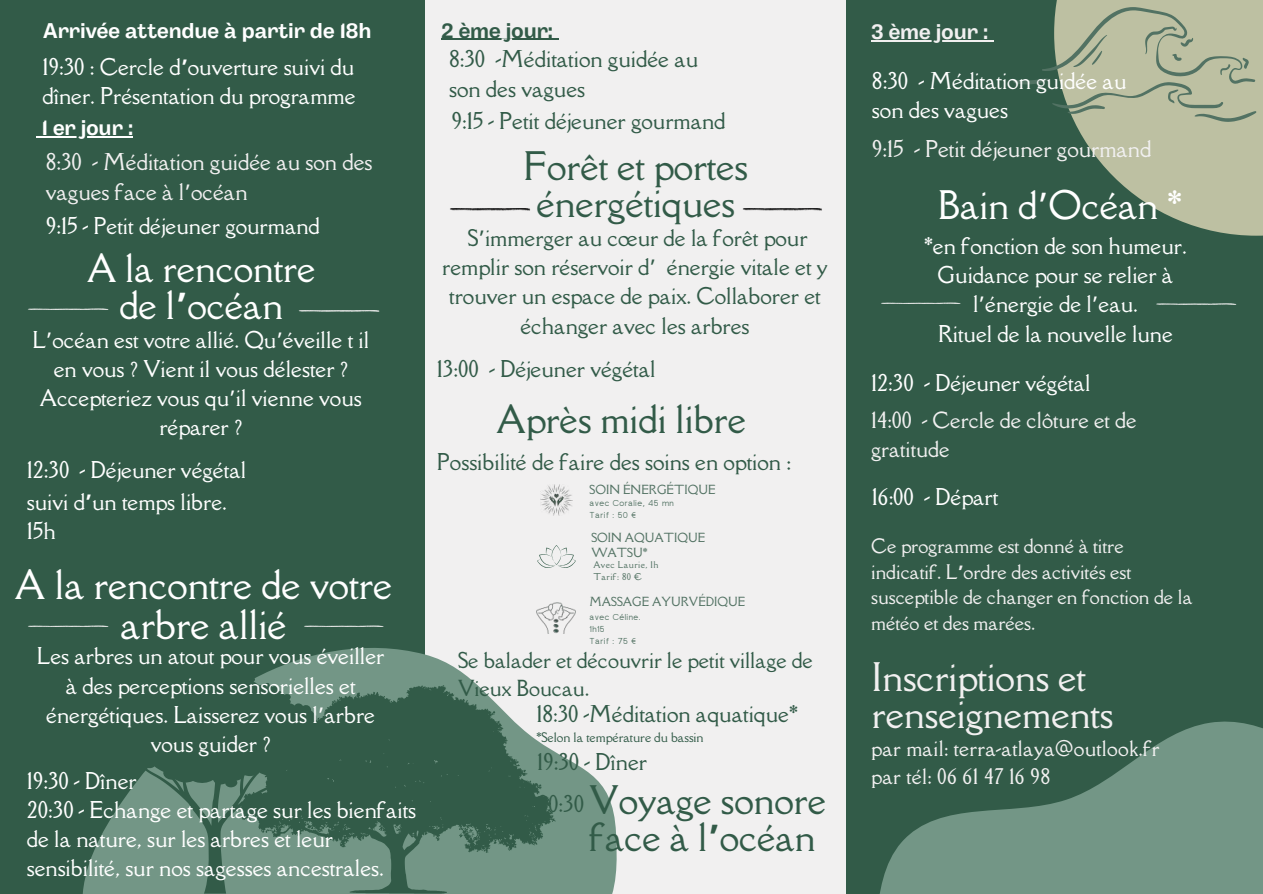
<style>
.page{position:relative;width:1263px;height:894px;background:#fff}
.page>*{position:absolute;margin:0;border:0;box-sizing:border-box;transform-origin:0 0}
.t1{font:37.35px/39.3px "Della Respira";color:#fff;text-align:center}
.t2{font:36px/37.2px "Della Respira";color:#325b48;text-align:center}
.t3{font:36px/37.2px "Della Respira";color:#fff;text-align:center}
.t4{font:36px/37.2px "Della Respira";color:#f1f0f0}
.t5{font:21.15px/29.2px "Della Respira";color:#fff}
.t6{font:21.15px/29.2px "Della Respira";color:#325b48}
.t7{font:21.15px/29.2px "Della Respira";color:#f1f0f0}
.t8{font:700 21.15px "Body Grotesque";color:#fff}
.t9{font:700 21.15px "Body Grotesque";color:#325b48}
.t10{font:700 21.15px "Body Grotesque";color:#f1f0f0}
.t11{font:20.55px/28.3px "Della Respira";color:#f1f0f0}
.t12{font:20.25px/27.9px "Della Respira";color:#325b48}
.t13{font:19.8px/28.3px "Della Respira";letter-spacing:.015em;color:#f1f0f0}
.t14{font:18.45px/25.3px "Della Respira";color:#f1f0f0}
.t15{font:12.15px "Della Respira";color:#325b48}
.t16{font:11.55px/15.6px "Della Respira";color:#527263}
.t17{font:8.7px/12.3px "rugratssans";letter-spacing:.05em;color:#527263}
.t18{font:8.7px/12.3px "Della Respira";letter-spacing:.05em;color:#527263}
.s1{font-family:"Noto Sans Gurmukhi";font-weight:700}
.s2{font-family:"Noto Sans Gurmukhi"}
</style>
<div class="page">
<div style="left:0;top:0;width:1263px;height:893px;background:#325b48"></div>
<div style="left:425px;top:1px;width:421px;height:892px;background:#f1f0f0"></div>
<svg style="left:83px;top:648px;width:534px;height:245px"></svg>
<svg style="left:880px;top:721px;width:383px;height:172px;fill:#739686"></svg>
<svg style="left:1055px;top:0;width:208px;height:236px;fill:#bdc0a2"></svg>
<svg style="left:1013px;top:7px;width:243px;height:115px"></svg>
<svg style="left:330px;top:685px;width:226px;height:208px;fill:#325b48"></svg>
<svg style="left:394px;top:825px;width:5px;height:3px"></svg>
<svg style="left:374px;top:823px;width:4px;height:6px"></svg>
<svg style="left:89px;top:657px;width:241px;height:236px"></svg>
<svg style="left:459px;top:827px;width:15px;height:10px"></svg>
<svg style="left:436px;top:836px;width:4px;height:4px"></svg>
<svg style="left:508px;top:845px;width:8px;height:5px"></svg>
<img style="left:540px;top:484px;width:33px;height:31px">
<svg style="left:537px;top:545px;width:39px;height:23px"></svg>
<img style="left:536px;top:602px;width:40px;height:31px">
<hr style="left:449px;top:208px;width:82px;height:2px;background:#000">
<hr style="left:42px;top:136px;width:91px;height:1px;background:#fff">
<hr style="left:441px;top:39px;width:112px;height:1px;background:#325b48">
<hr style="left:871px;top:40px;width:117px;height:1px;background:#f1f0f0">
<hr style="left:741px;top:208px;width:82px;height:2px;background:#000">
<hr style="left:298px;top:310px;width:82px;height:2px;background:#f1f0f0">
<hr style="left:27px;top:308px;width:82px;height:2px;background:#f1f0f0">
<hr style="left:27px;top:625px;width:82px;height:2px;background:#f1f0f0">
<hr style="left:302px;top:625px;width:82px;height:2px;background:#f1f0f0">
<hr style="left:879px;top:302px;width:82px;height:2px;background:#f1f0f0">
<hr style="left:1155px;top:303px;width:82px;height:2px;background:#f1f0f0">
<p class="t8" style="left:43px;top:18px;width:330px">Arrivée attendue à partir de 18h</p>
<p class="t5" style="left:42px;top:52px;width:315px">19:30 : Cercle d<span class="s1">’</span>ouverture suivi du dîner. Présentation du programme</p>
<p class="t8" style="left:42px;top:115px;width:93px">1 er jour :</p>
<p class="t7" style="left:46px;top:147px;width:328px">8:30 - Méditation guidée au son des vagues face à l<span class="s2">’</span>océan</p>
<p class="t5" style="left:46px;top:211px;width:276px">9:15 - Petit déjeuner gourmand</p>
<h2 class="t3" style="left:87px;top:249px;width:230px">A la rencontre de l<span class="s1">’</span>océan</h2>
<p class="t5" style="left:32px;top:324px;width:338px;text-align:center">L<span class="s2">’</span>océan est votre allié. Qu<span class="s2">’</span>éveille t il en vous ? Vient il vous délester ?<br>Accepteriez vous qu<span class="s2">’</span>il vienne vous réparer ?</p>
<p class="t5" style="left:27px;top:453px;width:221px;line-height:32.1px">12:30 - Déjeuner végétal suivi d<span class="s1">’</span>un temps libre.</p>
<p class="t5" style="left:27px;top:516px;width:30px">15h</p>
<h1 class="t1" style="left:15px;top:564px;width:379px">A la rencontre de votre arbre allié</h1>
<p class="t5" style="left:37px;top:641px;width:349px;text-align:center">Les arbres un atout pour vous éveiller à des perceptions sensorielles et énergétiques. Laisserez vous l<span class="s2">’</span>arbre vous guider ?</p>
<p class="t5" style="left:27px;top:765px;width:391px">19:30 - Dîner<br>20:30 - Echange et partage sur les bienfaits de la nature, sur les arbres et leur sensibilité, sur nos sagesses ancestrales.</p>
<p class="t9" style="left:441px;top:18px;width:113px">2 ème jour:</p>
<p class="t6" style="left:449px;top:45px;width:251px">8:30 -Méditation guidée au son des vagues</p>
<p class="t6" style="left:451px;top:106px;width:276px">9:15 - Petit déjeuner gourmand</p>
<h2 class="t2" style="left:523px;top:148px;width:226px">Forêt et portes énergétiques</h2>
<p class="t6" style="left:442px;top:223px;width:387px;text-align:center">S<span class="s2">’</span>immerger au cœur de la forêt pour remplir son réservoir d<span class="s2">’</span> énergie vitale et y trouver un espace de paix. Collaborer et échanger avec les arbres</p>
<p class="t6" style="left:437px;top:354px;width:220px">13:00 - Déjeuner végétal</p>
<h2 class="t2" style="left:497px;top:400px;width:251px">Après midi libre</h2>
<p class="t6" style="left:437px;top:447px;width:356px">Possibilité de faire des soins en option :</p>
<p class="t16" style="left:590px;top:482px;width:128px">SOIN ÉNERGÉTIQUE</p>
<p class="t17" style="left:590px;top:497px;width:86px">avec Coralie, 45 mn<br>Tarif : 50 €</p>
<p class="t16" style="left:591px;top:529px;width:116px">SOIN AQUATIQUE<br>WATSU*</p>
<p class="t18" style="left:593px;top:558px;width:67px">Avec Laurie, 1h<br>Tarif: 80 €</p>
<p class="t16" style="left:590px;top:593px;width:157px">MASSAGE AYURVÉDIQUE</p>
<p class="t17" style="left:590px;top:611px;width:52px">avec Céline.<br>1h15<br>Tarif : 75 €</p>
<p class="t12" style="left:458px;top:646px;width:356px">Se balader et découvrir le petit village de<br>Vieux Boucau.</p>
<p class="t6" style="left:536px;top:698px;width:263px">18:30 -Méditation aquatique*</p>
<p class="t15" style="left:536px;top:729px;width:169px">*Selon la température du bassin</p>
<p class="t6" style="left:537px;top:746px;width:111px">19:30 - Dîner</p>
<h2 class="t2" style="left:590px;top:781px;width:238px;text-align:left">Voyage sonore face à l<span class="s1">’</span>océan</h2>
<p class="t6" style="left:537px;top:789px;width:48px">20:30</p>
<p class="t10" style="left:871px;top:20px;width:119px">3 ème jour :</p>
<p class="t5" style="left:872px;top:66px;width:256px">8:30 - Méditation guidée au son des vagues</p>
<p class="t7" style="left:872px;top:134px;width:281px">9:15 - Petit déjeuner gourmand</p>
<h2 class="t3" style="left:938px;top:186px;width:246px">Bain d<span class="s2">’</span>Océan *</h2>
<p class="t5" style="left:924px;top:231px;width:264px;text-align:center">*en fonction de son humeur.<br>Guidance pour se relier à l<span class="s2">’</span>énergie de l<span class="s2">’</span>eau.<br>Rituel de la nouvelle lune</p>
<p class="t5" style="left:871px;top:368px;width:221px">12:30 - Déjeuner végétal</p>
<p class="t11" style="left:871px;top:406px;width:267px">14:00 - Cercle de clôture et de gratitude</p>
<p class="t5" style="left:872px;top:481px;width:128px">16:00 - Départ</p>
<p class="t14" style="left:871px;top:533px;width:323px">Ce programme est donné à titre indicatif. L<span class="s1">’</span>ordre des activités est susceptible de changer en fonction de la météo et des marées.</p>
<h2 class="t4" style="left:872px;top:658px;width:243px">Inscriptions et renseignements</h2>
<p class="t13" style="left:871px;top:734px;width:290px">par mail: terra-atlaya@outlook.fr par tél: 06 61 47 16 98</p>
</div>
